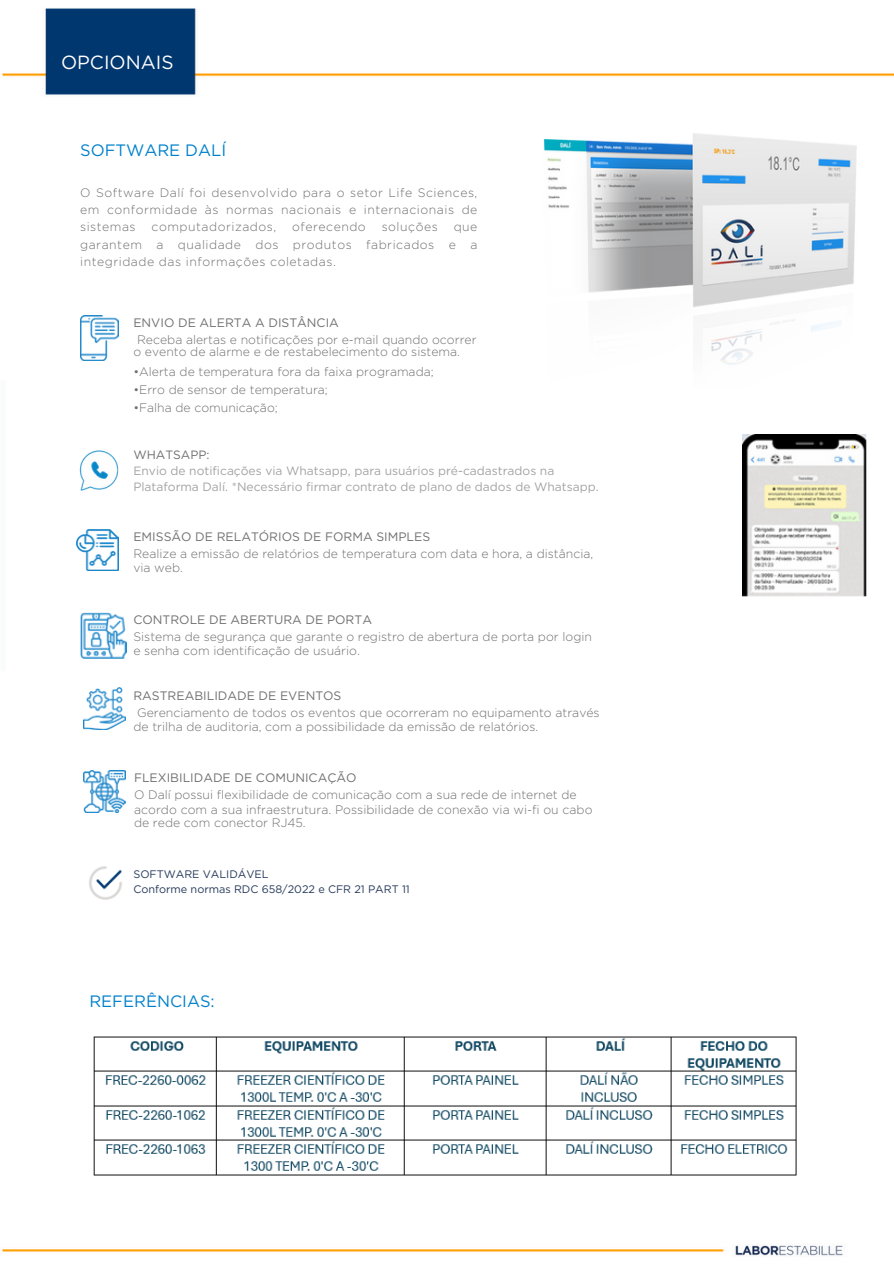
<style>
.page{position:relative;width:894px;height:1264px;background:#fff}
.page>*{position:absolute;margin:0;border:0;box-sizing:border-box;transform-origin:0 0}
.t1{font:19.05px "Gotham";color:#fff}
.t2{font:16.5px "Gotham";color:#0081cb}
.t3{font:300 12.3px/17.4px "Gotham";color:#706f6f}
.t4{font:300 12.3px "Gotham";letter-spacing:.04em;color:#706f6f}
.t5{font:12px/16px "Gotham";color:#a4a3a4}
.t6{font:10.95px/15.8px "Gotham";color:#25395b}
.s1{font-weight:400}
.s2{color:#706f6f}
</style>
<div class="page">
<img style="left:2px;top:8px;width:891px;height:1248px">
<img style="left:516px;top:97px;width:366px;height:291px">
<img style="left:80px;top:315px;width:38px;height:45px">
<img style="left:84px;top:688px;width:41px;height:41px">
<img style="left:77px;top:529px;width:41px;height:41px">
<img style="left:80px;top:612px;width:46px;height:46px">
<img style="left:84px;top:770px;width:41px;height:42px">
<img style="left:80px;top:857px;width:51px;height:51px">
<img style="left:73px;top:443px;width:53px;height:54px">
<img style="left:742px;top:434px;width:123px;height:162px">
<img style="left:89px;top:1029px;width:715px;height:154px">
<h3 class="t1" style="left:61px;top:50px;width:114px">OPCIONAIS</h3>
<p class="t2" style="left:80px;top:140px;width:147px">SOFTWARE DALÍ</p>
<h1 class="t3" style="left:80px;top:183px;width:398px;text-align:justify">O Software Dalí foi desenvolvido para o setor Life Sciences, em conformidade às normas nacionais e internacionais de sistemas</h1>
<h1 class="t4" style="left:151px;top:219px;width:126px">computadorizados,</h1>
<h1 class="t4" style="left:292px;top:219px;width:75px">oferecendo</h1>
<h1 class="t4" style="left:381px;top:219px;width:58px">soluções</h1>
<h1 class="t3" style="left:80px;top:218px;width:398px;text-align:justify;text-indent:373px">que garantem a qualidade dos produtos fabricados e a integridade das informações coletadas.</h1>
<h2 class="t3" style="left:133px;top:313px;width:344px"><span class="s1">ENVIO DE ALERTA A DISTÂNCIA<br></span>Receba alertas e notificações por e-mail quando ocorrer</h2>
<h2 class="t3" style="left:133px;top:343px;width:328px">o evento de alarme e de restabelecimento do sistema.</h2>
<h2 class="t3" style="left:133px;top:362px;width:302px">•Alerta de temperatura fora da faixa programada;</h2>
<h2 class="t3" style="left:133px;top:381px;width:196px">•Erro de sensor de temperatura;</h2>
<h2 class="t3" style="left:133px;top:399px;width:146px">•Falha de comunicação;</h2>
<h3 class="t5" style="left:133px;top:446px;width:466px"><span class="s2">WHATSAPP:<br></span>Envio de notificações via Whatsapp, para usuários pré-cadastrados na<br>Plataforma Dalí. *Necessário firmar contrato de plano de dados de Whatsapp.</h3>
<p class="t3" style="left:133px;top:527px;width:461px"><span class="s1">EMISSÃO DE RELATÓRIOS DE FORMA SIMPLES<br></span>Realize a emissão de relatórios de temperatura com data e hora, a distância,</p>
<p class="t3" style="left:133px;top:559px;width:51px">via web.</p>
<h3 class="t3" style="left:133px;top:610px;width:460px"><span class="s1">CONTROLE DE ABERTURA DE PORTA<br></span>Sistema de segurança que garante o registro de abertura de porta por login</h3>
<h3 class="t3" style="left:133px;top:642px;width:228px">e senha com identificação de usuário.</h3>
<p class="t3" style="left:133px;top:686px;width:467px"><span class="s1">RASTREABILIDADE DE EVENTOS<br></span>Gerenciamento de todos os eventos que ocorreram no equipamento através</p>
<p class="t3" style="left:133px;top:718px;width:406px">de trilha de auditoria, com a possibilidade da emissão de relatórios.</p>
<p class="t3" style="left:134px;top:769px;width:444px"><span class="s1">FLEXIBILIDADE DE COMUNICAÇÃO<br></span>O Dalí possui flexibilidade de comunicação com a sua rede de internet de</p>
<p class="t3" style="left:134px;top:800px;width:460px">acordo com a sua infraestrutura. Possibilidade de conexão via wi-fi ou cabo</p>
<h3 class="t3" style="left:134px;top:813px;width:173px">de rede com conector RJ45.</h3>
<p class="t6" style="left:133px;top:865px;width:278px">SOFTWARE VALIDÁVEL<br>Conforme normas RDC 658/2022 e CFR 21 PART 11</p>
<p class="t2" style="left:89px;top:991px;width:127px">REFERÊNCIAS:</p>
</div>
